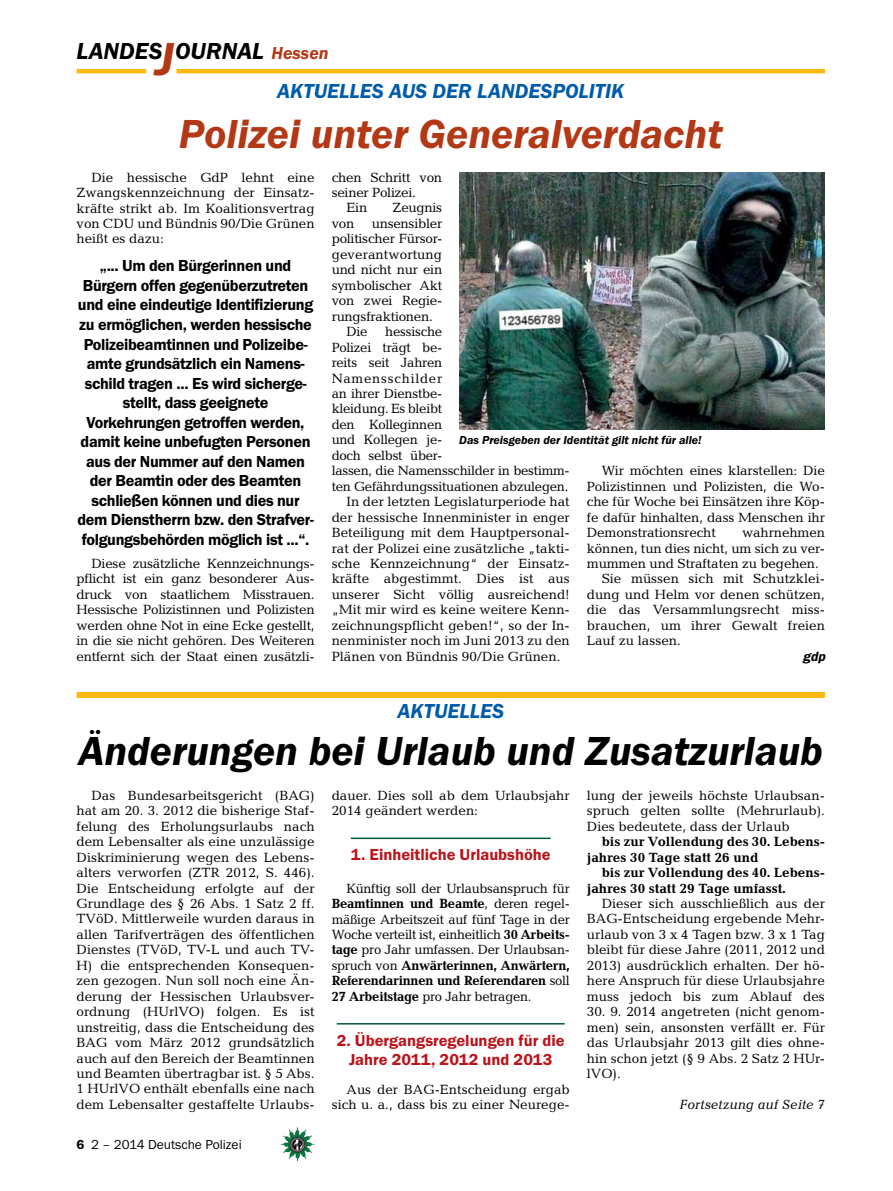
<style>
.page{position:relative;width:893px;height:1191px;background:#fff}
.page>*{position:absolute;margin:0;border:0;box-sizing:border-box;transform-origin:0 0}
.t1{font:italic 600 42px "Franklin Gothic Itc T";color:#000}
.t2{font:italic 600 42px "Franklin Gothic Itc T";color:#b33916}
.t3{font:italic 600 24px "Franklin Gothic Itc T";color:#000}
.t4{font:italic 600 21px "Franklin Gothic Itc T";color:#005baa}
.t5{font:600 16.5px/19.5px "Franklin Gothic Itc T";letter-spacing:-.02em;color:#000;text-align:center}
.t6{font:600 16.5px/19.5px "Franklin Gothic Itc T";color:#ba141a;text-align:center}
.t7{font:13.5px/15.5px "Candida";color:#000;text-align:justify}
.t8{font:13.5px "Candida";letter-spacing:-.02em;color:#000}
.t9{font:700 13.5px/15.5px "Candida";color:#000}
.t10{font:13.5px "Franklin Gothic Itc T";color:#000}
.t11{font:italic 13.5px "Candida";color:#000}
.t12{font:13.5px "Candida";letter-spacing:.06em;color:#000}
.t13{font:italic 600 13.5px "Franklin Gothic";color:#000}
.t14{font:italic 600 12px "Franklin Gothic Itc T";color:#000}
.s1{font-size:48px;color:#b33916}
.s2{font-size:18px;color:#b33916}
.s3{font-weight:700}
.s4{font-weight:600}
</style>
<div class="page">
<hr style="left:77px;top:69px;width:69px;height:4px;background:#fdb913">
<hr style="left:176px;top:69px;width:649px;height:4px;background:#fdb913">
<img style="left:281px;top:1128px;width:16px;height:24px">
<img style="left:459px;top:172px;width:366px;height:257px">
<div style="left:77px;top:692px;width:748px;height:6px;background:#fdb913"></div>
<hr style="left:351px;top:837px;width:200px;height:2px;background:#005941">
<hr style="left:337px;top:1023px;width:228px;height:1px;background:#005941">
<h2 class="t3" style="left:77px;top:37px;width:254px">LANDES<span class="s1">J</span>OURNAL <span class="s2">Hessen</span></h2>
<h3 class="t4" style="left:277px;top:79px;width:26px">Aktuelles</h3>
<h3 class="t4" style="left:389px;top:79px;width:14px">aus</h3>
<h3 class="t4" style="left:432px;top:79px;width:14px">der</h3>
<h3 class="t4" style="left:477px;top:79px;width:25px">Landespol</h3>
<h3 class="t4" style="left:589px;top:79px;width:35px">itik</h3>
<h1 class="t2" style="left:179px;top:110px;width:545px">Polizei unter Generalverdacht</h1>
<p class="t7" style="left:77px;top:169px;width:240px;text-indent:15px">Die hessische GdP lehnt eine Zwangskennzeichnung der Einsatz&shy;kräfte strikt ab. Im Koalitionsvertrag von CDU und Bündnis 90/Die Grünen heißt es dazu:</p>
<p class="t5" style="left:77px;top:256px;width:238px">„... Um den Bürgerinnen und<br>Bürgern offen gegenüberzutreten und eine eindeutige Identifizierung zu ermöglichen, werden hessische<br>Polizeibeamtinnen und Polizeibe&shy;amte grundsätzlich ein Namens&shy;schild tragen ... Es wird sicherge&shy;stellt, dass geeignete<br>Vorkehrungen getroffen werden, damit keine unbefugten Personen aus der Nummer auf den Namen der Beamtin oder des Beamten schließen können und dies nur dem Dienstherrn bzw. den Strafver&shy;folgungsbehörden möglich ist ...“.</p>
<p class="t7" style="left:77px;top:556px;width:240px;text-indent:15px">Diese zusätzliche Kennzeichnungs&shy;pflicht ist ein ganz besonderer Aus&shy;druck von staatlichem Misstrauen.<br>Hessische Polizistinnen und Polizisten werden ohne Not in eine Ecke gestellt, in die sie nicht gehören. Des Weiteren entfernt sich der Staat einen zusätzli-</p>
<p class="t8" style="left:332px;top:169px;width:112px">chen Schritt von</p>
<p class="t8" style="left:332px;top:185px;width:86px">seiner Polizei.</p>
<p class="t7" style="left:347px;top:200px;width:22px">Ein</p>
<p class="t8" style="left:393px;top:200px;width:51px">Zeugnis</p>
<p class="t7" style="left:332px;top:216px;width:24px">von</p>
<p class="t8" style="left:372px;top:216px;width:72px">unsensibler</p>
<p class="t8" style="left:332px;top:231px;width:112px">politischer Fürsor-</p>
<p class="t7" style="left:332px;top:246px;width:112px">geverantwortung</p>
<p class="t8" style="left:332px;top:262px;width:112px">und nicht nur ein</p>
<p class="t8" style="left:332px;top:277px;width:112px">symbolischer Akt</p>
<p class="t8" style="left:332px;top:293px;width:112px">von zwei Regie-</p>
<p class="t8" style="left:332px;top:308px;width:103px">rungsfraktionen.</p>
<p class="t7" style="left:347px;top:324px;width:23px">Die</p>
<p class="t8" style="left:385px;top:324px;width:58px">hessische</p>
<p class="t8" style="left:332px;top:339px;width:112px">Polizei trägt be-</p>
<p class="t8" style="left:332px;top:355px;width:112px">reits seit Jahren</p>
<p class="t12" style="left:332px;top:370px;width:112px">Namensschilder</p>
<p class="t8" style="left:332px;top:386px;width:112px">an ihrer Dienstbe-</p>
<p class="t8" style="left:332px;top:401px;width:112px">kleidung. Es bleibt</p>
<p class="t8" style="left:332px;top:416px;width:112px">den Kolleginnen</p>
<p class="t8" style="left:332px;top:432px;width:112px">und Kollegen je-</p>
<p class="t8" style="left:332px;top:447px;width:112px">doch selbst über-</p>
<p class="t8" style="left:332px;top:463px;width:240px">lassen, die Namensschilder in bestimm-</p>
<p class="t8" style="left:332px;top:478px;width:238px">ten Gefährdungssituationen abzulegen.</p>
<p class="t7" style="left:347px;top:494px;width:225px">In der letzten Legislaturperiode hat</p>
<p class="t7" style="left:332px;top:509px;width:240px">der hessische Innenminister in enger</p>
<p class="t7" style="left:332px;top:525px;width:240px">Beteiligung mit dem Hauptpersonal-</p>
<p class="t7" style="left:332px;top:540px;width:240px">rat der Polizei eine zusätzliche „takti-</p>
<p class="t7" style="left:332px;top:556px;width:240px">sche Kennzeichnung“ der Einsatz-</p>
<p class="t7" style="left:332px;top:571px;width:240px">kräfte abgestimmt. Dies ist aus</p>
<p class="t7" style="left:332px;top:586px;width:240px">unserer Sicht völlig ausreichend!</p>
<p class="t7" style="left:332px;top:602px;width:240px">„Mit mir wird es keine weitere Kenn-</p>
<p class="t7" style="left:332px;top:617px;width:240px">zeichnungspflicht geben!“, so der In-</p>
<p class="t7" style="left:332px;top:633px;width:240px">nenminister noch im Juni 2013 zu den</p>
<p class="t7" style="left:332px;top:648px;width:230px">Plänen von Bündnis 90/Die Grünen.</p>
<p class="t14" style="left:459px;top:433px;width:244px">Das Preisgeben der Identität gilt nicht für alle!</p>
<p class="t7" style="left:587px;top:463px;width:240px;text-indent:15px">Wir möchten eines klarstellen: Die Polizistinnen und Polizisten, die Wo&shy;che für Woche bei Einsätzen ihre Köp&shy;fe dafür hinhalten, dass Menschen ihr Demonstrationsrecht</p>
<p class="t7" style="left:742px;top:525px;width:84px">wahrnehmen</p>
<p class="t7" style="left:587px;top:540px;width:240px">können, tun dies nicht, um sich zu ver-</p>
<p class="t7" style="left:587px;top:556px;width:233px">mummen und Straftaten zu begehen.</p>
<p class="t7" style="left:602px;top:571px;width:225px">Sie müssen sich mit Schutzklei-</p>
<p class="t7" style="left:587px;top:586px;width:240px">dung und Helm vor denen schützen,</p>
<p class="t7" style="left:587px;top:602px;width:240px">die das Versammlungsrecht miss-</p>
<p class="t7" style="left:587px;top:617px;width:240px">brauchen, um ihrer Gewalt freien</p>
<p class="t7" style="left:587px;top:633px;width:96px">Lauf zu lassen.</p>
<p class="t13" style="left:803px;top:648px;width:24px">gdp</p>
<h3 class="t4" style="left:397px;top:698px;width:108px">AKTUELLES</h3>
<h1 class="t1" style="left:79px;top:726px;width:746px">Änderungen bei Urlaub und Zusatzurlaub</h1>
<p class="t7" style="left:77px;top:787px;width:240px;text-indent:15px">Das Bundesarbeitsgericht (BAG) hat am 20. 3. 2012 die bisherige Staf&shy;felung des Erholungsurlaubs nach dem Lebensalter als eine unzulässige Diskriminierung wegen des Lebens&shy;alters verworfen (ZTR 2012, S. 446).<br>Die Entscheidung erfolgte auf der Grundlage des § 26 Abs. 1 Satz 2 ff.<br>TVöD. Mittlerweile wurden daraus in allen Tarifverträgen des öffentlichen Dienstes (TVöD, TV-L und auch TV-H) die entsprechenden Konsequen&shy;zen gezogen. Nun soll noch eine Än&shy;derung der Hessischen Urlaubsver&shy;ordnung (HUrlVO) folgen. Es ist unstreitig, dass die Entscheidung des BAG vom März 2012 grundsätzlich auch auf den Bereich der Beamtinnen und Beamten übertragbar ist. § 5 Abs.<br>1 HUrlVO enthält ebenfalls eine nach dem Lebensalter gestaffelte Urlaubs-</p>
<p class="t7" style="left:332px;top:787px;width:240px">dauer. Dies soll ab dem Urlaubsjahr<br>2014 geändert werden:</p>
<p class="t7" style="left:587px;top:787px;width:240px">lung der jeweils höchste Urlaubsan&shy;spruch gelten sollte (Mehrurlaub).<br>Dies bedeutete, dass der Urlaub</p>
<p class="t9" style="left:587px;top:834px;width:240px;text-indent:15px">bis zur Vollendung des 30. Lebens&shy;jahres 30 Tage statt 26 und</p>
<p class="t9" style="left:587px;top:864px;width:240px;text-indent:15px">bis zur Vollendung des 40. Lebens&shy;jahres 30 statt 29 Tage umfasst.</p>
<p class="t7" style="left:587px;top:895px;width:240px;text-indent:15px">Dieser sich ausschließlich aus der BAG-Entscheidung ergebende Mehr&shy;urlaub von 3 x 4 Tagen bzw. 3 x 1 Tag bleibt für diese Jahre (2011, 2012 und 2013) ausdrücklich erhalten. Der hö&shy;here Anspruch für diese Urlaubsjahre muss jedoch bis zum Ablauf des</p>
<p class="t7" style="left:587px;top:1004px;width:240px">30. 9. 2014 angetreten (nicht genom&shy;men) sein, ansonsten verfällt er. Für das Urlaubsjahr 2013 gilt dies ohne&shy;hin schon jetzt (§ 9 Abs. 2 Satz 2 HUr&shy;lVO).</p>
<p class="t11" style="left:679px;top:1096px;width:147px">Fortsetzung auf Seite 7</p>
<p class="t6" style="left:351px;top:845px;width:201px">1. Einheitliche Urlaubshöhe</p>
<p class="t7" style="left:332px;top:880px;width:240px;text-indent:15px">Künftig soll der Urlaubsanspruch für <span class="s3">Beamtinnen und Beamte</span>, deren regel&shy;mäßige Arbeitszeit auf fünf Tage in der Woche verteilt ist, einheitlich <span class="s3">30 Arbeits&shy;tage</span> pro Jahr umfassen. Der Urlaubsan&shy;spruch von <span class="s3">Anwärterinnen, Anwärtern, Referendarinnen und Referendaren</span> soll <span class="s3">27 Arbeitstage</span> pro Jahr betragen.</p>
<p class="t6" style="left:337px;top:1030px;width:229px">2. Übergangsregelungen für die<br>Jahre 2011, 2012 und 2013</p>
<p class="t7" style="left:332px;top:1081px;width:240px;text-align:right">Aus der BAG-Entscheidung ergab sich u. a., dass bis zu einer Neurege-</p>
<p class="t10" style="left:77px;top:1136px;width:167px"><span class="s4">6</span> 2 – 2014 Deutsche Polizei</p>
</div>
